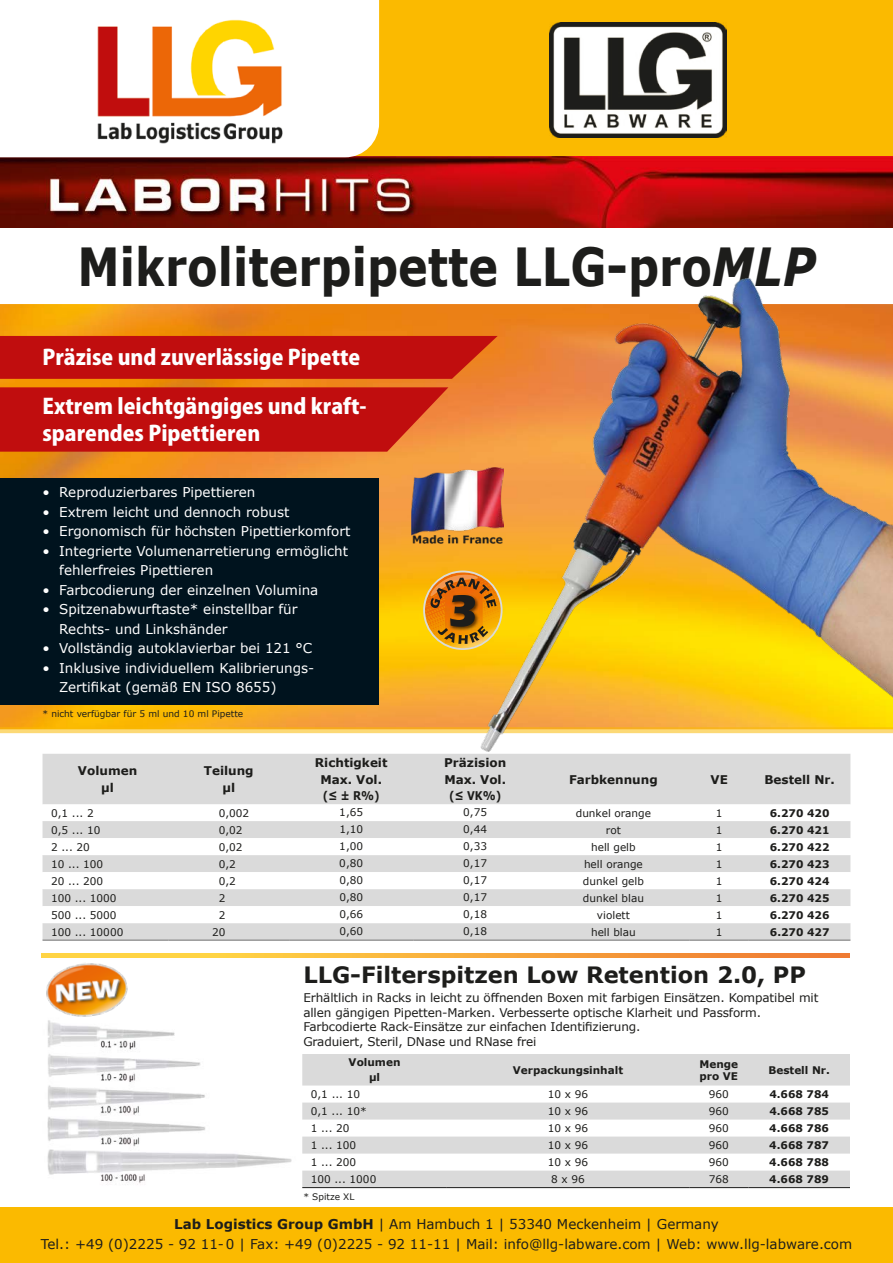
<style>
.page{position:relative;width:893px;height:1263px;background:#fff}
.page>*{position:absolute;margin:0;border:0;box-sizing:border-box;transform-origin:0 0}
.t1{font:700 52.5px "Verdana";color:#1d1d1b;scale:.85 1}
.t2{font:700 22.5px "Verdana";color:#1d1d1b}
.t3{font:800 21px/27px "Koz Go Pro";color:#fff}
.t4{font:13.5px/19.5px "Verdana";color:#fff}
.t5{font:13.5px/20px "Verdana";color:#1d1d1b;text-align:center}
.t6{font:12px/14.4px "Verdana";letter-spacing:-.01em;color:#1d1d1b}
.t7{font:700 12px/16.5px "Verdana";color:#1d1d1b;text-align:center}
.t8{font:10.5px "Verdana";color:#1d1d1b}
.t9{font:700 10.5px/15px "Verdana";color:#1d1d1b;text-align:center}
.t10{font:9px "Verdana";color:#1d1d1b}
.s1{font-style:italic}
.s2{font-weight:700}
</style>
<div class="page">
<div style="left:0;top:0;width:893px;height:157px;background:#fbba00"></div>
<div style="left:0;top:1208px;width:893px;height:55px;background:#fbba00"></div>
<img style="left:0;top:156px;width:893px;height:71px">
<div style="left:0;top:0;width:379px;height:157px;background:#fff"></div>
<img style="left:89px;top:12px;width:201px;height:140px">
<img style="left:550px;top:22px;width:177px;height:116px">
<img style="left:47px;top:1021px;width:245px;height:164px">
<img style="left:0;top:304px;width:466px;height:423px">
<svg style="left:0;top:727px;width:466px;height:6px;background:#fac84f"></svg>
<div style="left:43px;top:754px;width:807px;height:186px;background:#dadada"></div>
<svg style="left:43px;top:804px;width:807px;height:119px"></svg>
<hr style="left:43px;top:940px;width:125px;height:1px;background:#706f6f">
<hr style="left:168px;top:940px;width:121px;height:1px;background:#706f6f">
<hr style="left:289px;top:940px;width:124px;height:1px;background:#706f6f">
<hr style="left:413px;top:940px;width:124px;height:1px;background:#706f6f">
<hr style="left:537px;top:940px;width:153px;height:1px;background:#706f6f">
<hr style="left:690px;top:940px;width:59px;height:1px;background:#706f6f">
<hr style="left:749px;top:940px;width:101px;height:1px;background:#706f6f">
<div style="left:0;top:478px;width:378px;height:227px;background:#00131e"></div>
<img style="left:466px;top:277px;width:427px;height:474px">
<img style="left:423px;top:570px;width:80px;height:80px">
<img style="left:411px;top:468px;width:92px;height:77px">
<svg style="left:0;top:387px;width:448px;height:65px;background:#c31611"></svg>
<div style="left:0;top:336px;width:498px;height:43px;background:#c00d0e"></div>
<svg style="left:302px;top:1054px;width:548px;height:133px;fill:#dadada"></svg>
<hr style="left:302px;top:1187px;width:145px;height:1px;background:#1d1d1b">
<hr style="left:447px;top:1187px;width:242px;height:1px;background:#1d1d1b">
<hr style="left:689px;top:1187px;width:59px;height:1px;background:#1d1d1b">
<hr style="left:748px;top:1187px;width:102px;height:1px;background:#1d1d1b">
<img style="left:46px;top:963px;width:82px;height:58px">
<svg style="left:41px;top:954px;width:808px;height:4px;background:#f8ae3c"></svg>
<h1 class="t1" style="left:78px;top:230px;width:869px">Mikroliterpipette LLG-pro<span class="s1">MLP</span></h1>
<h3 class="t3" style="left:43px;top:345px;width:319px">Präzise und zuverlässige Pipette</h3>
<h3 class="t3" style="left:43px;top:395px;width:326px">Extrem leichtgängiges und kraft&shy;sparendes Pipettieren</h3>
<p class="t4" style="left:43px;top:482px;width:214px">• Reproduzierbares Pipettieren</p>
<p class="t4" style="left:43px;top:502px;width:248px">• Extrem leicht und dennoch robust</p>
<p class="t4" style="left:43px;top:521px;width:310px">• Ergonomisch für höchsten Pipettierkomfort</p>
<p class="t4" style="left:59px;top:541px;width:290px;text-indent:-17px">• Integrierte Volumenarretierung ermöglicht fehlerfreies Pipettieren</p>
<p class="t4" style="left:43px;top:580px;width:277px">• Farbcodierung der einzelnen Volumina</p>
<p class="t4" style="left:59px;top:599px;width:240px;text-indent:-17px">• Spitzenabwurftaste* einstellbar für<br>Rechts- und Linkshänder</p>
<p class="t4" style="left:43px;top:638px;width:271px">• Vollständig autoklavierbar bei 121 °C</p>
<p class="t4" style="left:59px;top:658px;width:257px;text-indent:-17px">• Inklusive individuellem Kalibrierungs-<br>Zertifikat (gemäß EN ISO 8655)</p>
<p class="t10" style="left:43px;top:708px;width:202px">* nicht verfügbar für 5 ml und 10 ml Pipette</p>
<p class="t7" style="left:78px;top:762px;width:61px">Volumen μl</p>
<p class="t7" style="left:204px;top:762px;width:51px">Teilung μl</p>
<p class="t7" style="left:315px;top:754px;width:74px">Richtigkeit<br>Max. Vol. (≤ ± R%)</p>
<p class="t7" style="left:444px;top:754px;width:64px">Präzision<br>Max. Vol. (≤ VK%)</p>
<p class="t7" style="left:569px;top:771px;width:90px">Farbkennung</p>
<p class="t7" style="left:711px;top:771px;width:19px">VE</p>
<p class="t7" style="left:764px;top:771px;width:72px">Bestell Nr.</p>
<p class="t8" style="left:51px;top:805px;width:44px">0,1 ... 2</p>
<p class="t8" style="left:219px;top:805px;width:32px">0,002</p>
<p class="t8" style="left:339px;top:805px;width:25px">1,65</p>
<p class="t8" style="left:463px;top:805px;width:25px">0,75</p>
<p class="t8" style="left:576px;top:805px;width:77px">dunkel orange</p>
<p class="t8" style="left:716px;top:805px;width:8px">1</p>
<p class="t9" style="left:770px;top:805px;width:61px">6.270 420</p>
<p class="t8" style="left:51px;top:822px;width:51px">0,5 ... 10</p>
<p class="t8" style="left:219px;top:822px;width:25px">0,02</p>
<p class="t8" style="left:339px;top:822px;width:25px">1,10</p>
<p class="t8" style="left:463px;top:822px;width:25px">0,44</p>
<p class="t8" style="left:606px;top:822px;width:16px">rot</p>
<p class="t8" style="left:716px;top:822px;width:8px">1</p>
<p class="t9" style="left:770px;top:822px;width:61px">6.270 421</p>
<p class="t8" style="left:51px;top:839px;width:40px">2 ... 20</p>
<p class="t8" style="left:219px;top:839px;width:25px">0,02</p>
<p class="t8" style="left:339px;top:839px;width:25px">1,00</p>
<p class="t8" style="left:463px;top:839px;width:25px">0,33</p>
<p class="t8" style="left:591px;top:839px;width:46px">hell gelb</p>
<p class="t8" style="left:716px;top:839px;width:8px">1</p>
<p class="t9" style="left:770px;top:839px;width:61px">6.270 422</p>
<p class="t8" style="left:51px;top:856px;width:54px">10 ... 100</p>
<p class="t8" style="left:219px;top:856px;width:19px">0,2</p>
<p class="t8" style="left:339px;top:856px;width:25px">0,80</p>
<p class="t8" style="left:463px;top:856px;width:25px">0,17</p>
<p class="t8" style="left:584px;top:856px;width:60px">hell orange</p>
<p class="t8" style="left:716px;top:856px;width:8px">1</p>
<p class="t9" style="left:770px;top:856px;width:61px">6.270 423</p>
<p class="t8" style="left:51px;top:873px;width:54px">20 ... 200</p>
<p class="t8" style="left:219px;top:873px;width:19px">0,2</p>
<p class="t8" style="left:339px;top:873px;width:25px">0,80</p>
<p class="t8" style="left:463px;top:873px;width:25px">0,17</p>
<p class="t8" style="left:583px;top:873px;width:62px">dunkel gelb</p>
<p class="t8" style="left:716px;top:873px;width:8px">1</p>
<p class="t9" style="left:770px;top:873px;width:61px">6.270 424</p>
<p class="t8" style="left:51px;top:890px;width:67px">100 ... 1000</p>
<p class="t8" style="left:219px;top:890px;width:8px">2</p>
<p class="t8" style="left:339px;top:890px;width:25px">0,80</p>
<p class="t8" style="left:463px;top:890px;width:25px">0,17</p>
<p class="t8" style="left:583px;top:890px;width:63px">dunkel blau</p>
<p class="t8" style="left:716px;top:890px;width:8px">1</p>
<p class="t9" style="left:770px;top:890px;width:61px">6.270 425</p>
<p class="t8" style="left:51px;top:908px;width:67px">500 ... 5000</p>
<p class="t8" style="left:219px;top:908px;width:8px">2</p>
<p class="t8" style="left:339px;top:907px;width:25px">0,66</p>
<p class="t8" style="left:463px;top:907px;width:25px">0,18</p>
<p class="t8" style="left:597px;top:908px;width:34px">violett</p>
<p class="t8" style="left:716px;top:908px;width:8px">1</p>
<p class="t9" style="left:770px;top:907px;width:61px">6.270 426</p>
<p class="t8" style="left:51px;top:925px;width:74px">100 ... 10000</p>
<p class="t8" style="left:212px;top:925px;width:15px">20</p>
<p class="t8" style="left:339px;top:924px;width:25px">0,60</p>
<p class="t8" style="left:463px;top:924px;width:25px">0,18</p>
<p class="t8" style="left:591px;top:925px;width:46px">hell blau</p>
<p class="t8" style="left:716px;top:925px;width:8px">1</p>
<p class="t9" style="left:770px;top:924px;width:61px">6.270 427</p>
<h2 class="t2" style="left:303px;top:958px;width:504px">LLG-Filterspitzen Low Retention 2.0, PP</h2>
<p class="t6" style="left:303px;top:990px;width:517px">Erhältlich in Racks in leicht zu öffnenden Boxen mit farbigen Einsätzen. Kompatibel mit allen gängigen Pipetten-Marken. Verbesserte optische Klarheit und Passform.<br>Farbcodierte Rack-Einsätze zur einfachen Identifizierung.<br>Graduiert, Steril, DNase und RNase frei</p>
<p class="t9" style="left:349px;top:1055px;width:53px">Volumen µl</p>
<p class="t9" style="left:513px;top:1062px;width:112px">Verpackungsinhalt</p>
<p class="t9" style="left:699px;top:1057px;width:40px;line-height:12.6px;text-align:left">Menge pro VE</p>
<p class="t9" style="left:768px;top:1062px;width:63px">Bestell Nr.</p>
<p class="t8" style="left:311px;top:1087px;width:51px">0,1 ... 10</p>
<p class="t8" style="left:548px;top:1087px;width:42px">10 x 96</p>
<p class="t8" style="left:709px;top:1087px;width:22px">960</p>
<p class="t9" style="left:769px;top:1086px;width:61px">4.668 784</p>
<p class="t8" style="left:311px;top:1104px;width:58px">0,1 ... 10*</p>
<p class="t8" style="left:548px;top:1104px;width:42px">10 x 96</p>
<p class="t8" style="left:709px;top:1104px;width:22px">960</p>
<p class="t9" style="left:769px;top:1103px;width:61px">4.668 785</p>
<p class="t8" style="left:311px;top:1121px;width:40px">1 ... 20</p>
<p class="t8" style="left:548px;top:1121px;width:42px">10 x 96</p>
<p class="t8" style="left:709px;top:1121px;width:22px">960</p>
<p class="t9" style="left:769px;top:1120px;width:61px">4.668 786</p>
<p class="t8" style="left:311px;top:1138px;width:47px">1 ... 100</p>
<p class="t8" style="left:548px;top:1138px;width:42px">10 x 96</p>
<p class="t8" style="left:709px;top:1138px;width:22px">960</p>
<p class="t9" style="left:769px;top:1137px;width:61px">4.668 787</p>
<p class="t8" style="left:311px;top:1155px;width:47px">1 ... 200</p>
<p class="t8" style="left:548px;top:1155px;width:42px">10 x 96</p>
<p class="t8" style="left:709px;top:1155px;width:22px">960</p>
<p class="t9" style="left:769px;top:1154px;width:61px">4.668 788</p>
<p class="t8" style="left:311px;top:1172px;width:67px">100 ... 1000</p>
<p class="t8" style="left:551px;top:1172px;width:35px">8 x 96</p>
<p class="t8" style="left:709px;top:1172px;width:22px">768</p>
<p class="t9" style="left:769px;top:1171px;width:61px">4.668 789</p>
<p class="t10" style="left:303px;top:1190px;width:53px">* Spitze XL</p>
<p class="t5" style="left:41px;top:1213px;width:813px"><span class="s2">Lab Logistics Group GmbH</span> | Am Hambuch 1 | 53340 Meckenheim | Germany<br>Tel.: +49 (0)2225 - 92 11-0 | Fax: +49 (0)2225 - 92 11-11 | Mail: info@llg-labware.com | Web: www.llg-labware.com</p>
</div>
